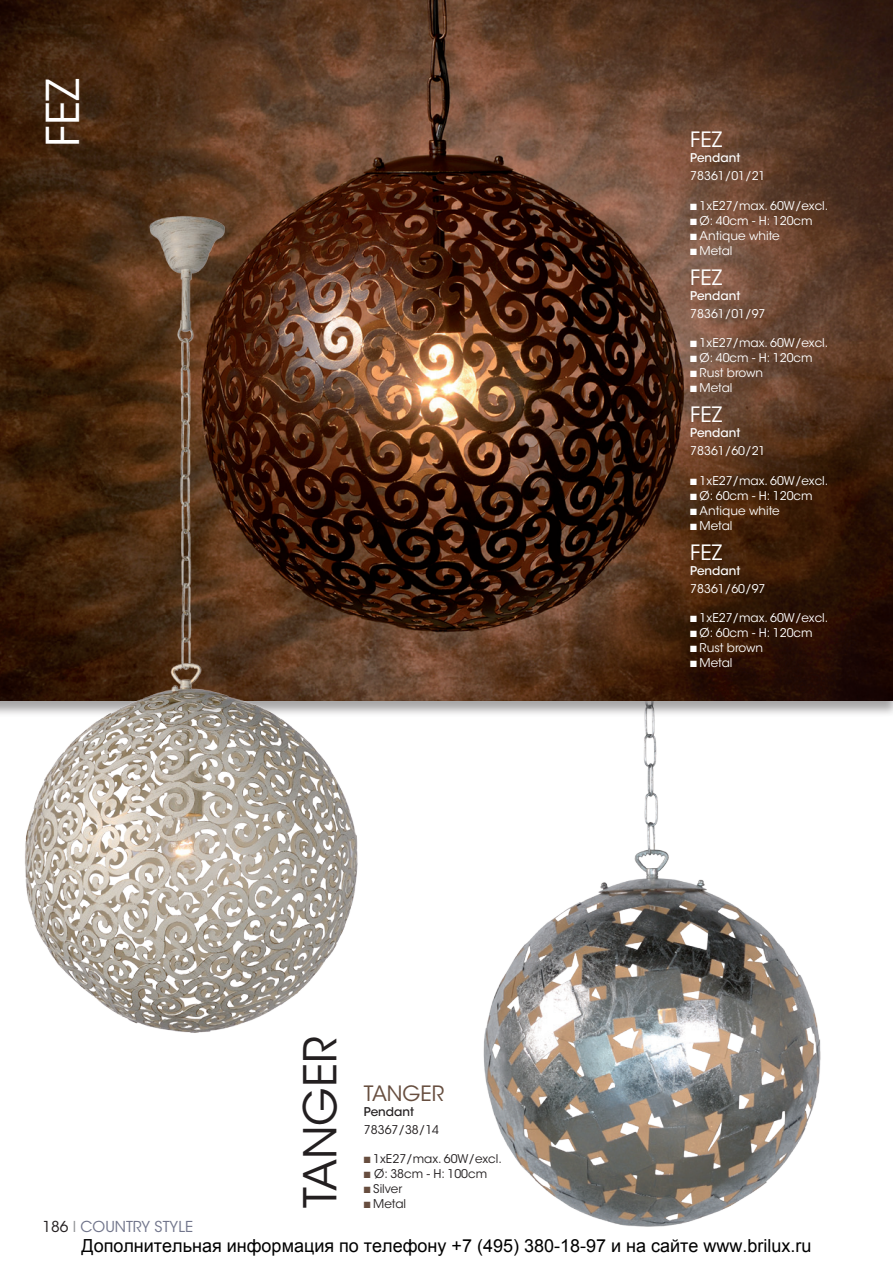
<style>
.page{position:relative;width:893px;height:1263px;background:#fff}
.page>*{position:absolute;margin:0;border:0;box-sizing:border-box;transform-origin:0 0}
.t1{font:45px "ITC Avant Garde Std";color:#231f20}
.t2{font:45px "ITC Avant Garde Std";color:#fff}
.t3{font:21px "ITC Avant Garde Std";color:#fff}
.t4{font:21px "ITC Avant Garde Std";color:#674e3f}
.t5{font:18px "Arial";color:#000}
.t6{font:15px "ITC Avant Garde Std";color:#71758b}
.t7{font:12px "ITC Avant Garde Std";color:#fff}
.t8{font:12px "ITC Avant Garde Std";color:#231f20}
.t9{font:500 12px "ITC Avant Garde Std";color:#fff}
.t10{font:500 12px "ITC Avant Garde Std";color:#231f20}
.s1{color:#674e3f}
.s2{color:#231f20}
.s3{color:#939598}
</style>
<div class="page">
<img style="left:485px;top:718px;width:336px;height:509px">
<img style="left:0;top:0;width:893px;height:701px">
<img style="left:0;top:179px;width:493px;height:900px">
<h1 class="t2" style="left:35px;top:147px;width:70px;rotate:-90deg">FEZ</h1>
<h2 class="t3" style="left:690px;top:127px;width:34px">FEZ</h2>
<p class="t9" style="left:690px;top:151px;width:52px">Pendant</p>
<p class="t7" style="left:690px;top:169px;width:77px">78361/01/21</p>
<p class="t7" style="left:690px;top:198px;width:139px">■ 1xE27/max. 60W/excl.</p>
<p class="t7" style="left:690px;top:213px;width:124px">■ Ø: 40cm - H: 120cm</p>
<p class="t7" style="left:690px;top:228px;width:91px">■ Antique white</p>
<p class="t7" style="left:690px;top:243px;width:44px">■ Metal</p>
<h2 class="t3" style="left:690px;top:264px;width:34px">FEZ</h2>
<p class="t9" style="left:690px;top:288px;width:52px">Pendant</p>
<p class="t7" style="left:690px;top:306px;width:77px">78361/01/97</p>
<p class="t7" style="left:690px;top:336px;width:139px">■ 1xE27/max. 60W/excl.</p>
<p class="t7" style="left:690px;top:351px;width:124px">■ Ø: 40cm - H: 120cm</p>
<p class="t7" style="left:690px;top:366px;width:74px">■ Rust brown</p>
<p class="t7" style="left:690px;top:381px;width:44px">■ Metal</p>
<h2 class="t3" style="left:690px;top:402px;width:34px">FEZ</h2>
<p class="t9" style="left:690px;top:425px;width:52px">Pendant</p>
<p class="t7" style="left:690px;top:444px;width:77px">78361/60/21</p>
<p class="t7" style="left:690px;top:473px;width:139px">■ 1xE27/max. 60W/excl.</p>
<p class="t7" style="left:690px;top:488px;width:124px">■ Ø: 60cm - H: 120cm</p>
<p class="t7" style="left:690px;top:503px;width:91px">■ Antique white</p>
<p class="t7" style="left:690px;top:518px;width:44px">■ Metal</p>
<h2 class="t3" style="left:690px;top:539px;width:34px">FEZ</h2>
<p class="t9" style="left:690px;top:563px;width:52px">Pendant</p>
<p class="t7" style="left:690px;top:581px;width:77px">78361/60/97</p>
<p class="t7" style="left:690px;top:610px;width:139px">■ 1xE27/max. 60W/excl.</p>
<p class="t7" style="left:690px;top:625px;width:124px">■ Ø: 60cm - H: 120cm</p>
<p class="t7" style="left:690px;top:640px;width:74px">■ Rust brown</p>
<p class="t7" style="left:690px;top:655px;width:44px">■ Metal</p>
<h1 class="t1" style="left:293px;top:1208px;width:173px;rotate:-90deg">TANGER</h1>
<h2 class="t4" style="left:364px;top:1080px;width:15px">tanger</h2>
<p class="t10" style="left:364px;top:1104px;width:52px">Pendant</p>
<p class="t8" style="left:364px;top:1122px;width:77px">78367/38/14</p>
<p class="t8" style="left:364px;top:1151px;width:139px"><span class="s1">■</span> 1xE27/max. 60W/excl.</p>
<p class="t8" style="left:364px;top:1166px;width:125px"><span class="s1">■</span> Ø: 38cm - H: 100cm</p>
<p class="t8" style="left:364px;top:1181px;width:40px"><span class="s1">■</span> Silver</p>
<p class="t8" style="left:364px;top:1196px;width:44px"><span class="s1">■</span> Metal</p>
<h3 class="t5" style="left:82px;top:1233px;width:731px">Дополнительная информация по телефону +7 (495) 380-18-97 и на сайте www.brilux.ru</h3>
<p class="t6" style="left:43px;top:1217px;width:152px"><span class="s2">186</span> <span class="s3">I</span> COUNTRY STYLE</p>
</div>
